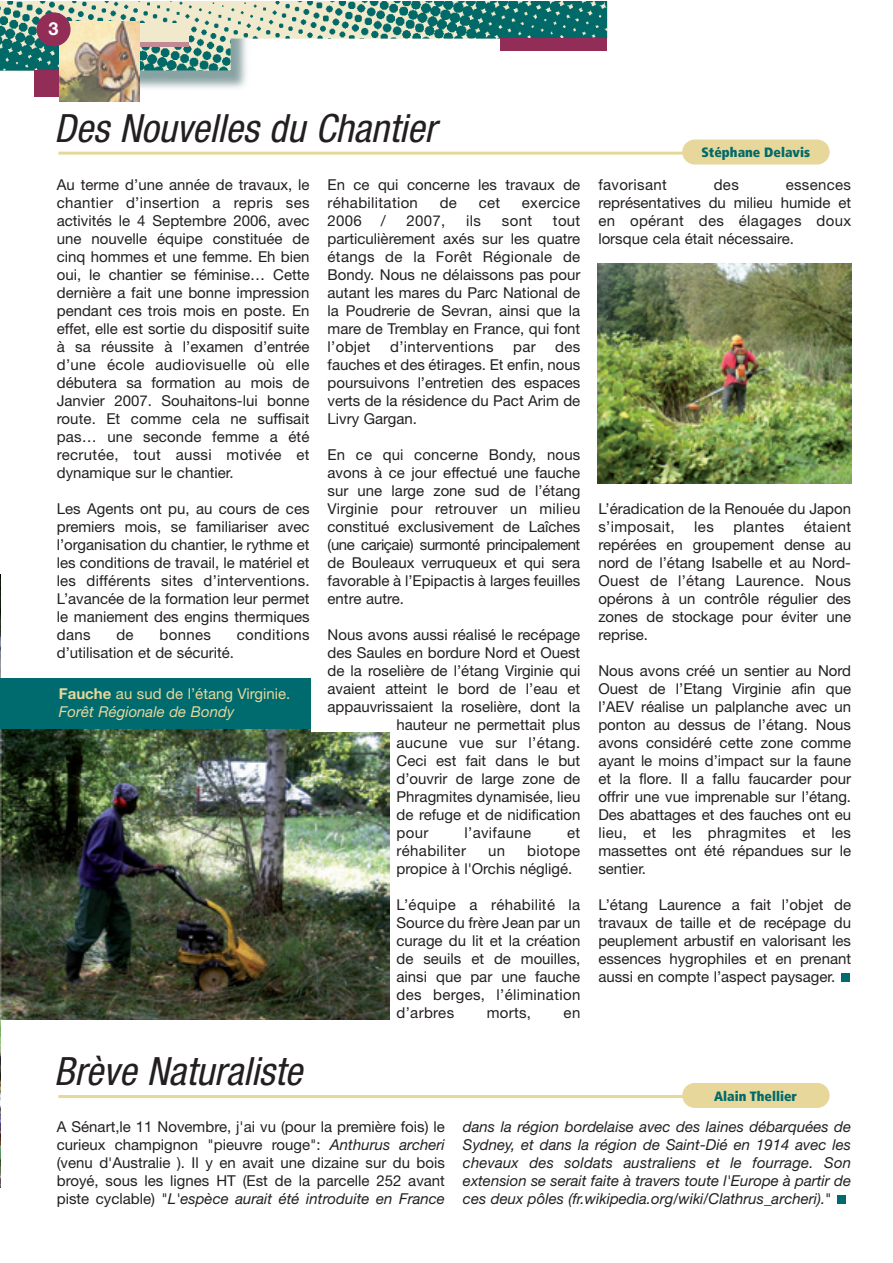
<style>
.page{position:relative;width:893px;height:1263px;background:#fff}
.page>*{position:absolute;margin:0;border:0;box-sizing:border-box;transform-origin:0 0}
.t1{font:italic condensed 39px "Helvetica Neue";color:#231f20}
.t2{font:700 18px "Helvetica Neue";color:#fff}
.t3{font:15px/18px "Helvetica Neue";color:#231f20;text-align:justify}
.t4{font:italic 15px/18px "Helvetica Neue";color:#231f20;text-align:justify}
.t5{font:15px "Helvetica Neue";letter-spacing:.02em;color:#231f20}
.t6{font:15px/18px "Helvetica Neue";color:#e7d79b}
.t7{font:900 condensed 13.5px "Frutiger";color:#016a69}
.s1{font-weight:700}
.s2{font-style:italic}
.s3{font-style:normal}
</style>
<div class="page">
<img style="left:59px;top:71px;width:188px;height:31px">
<img style="left:0;top:1px;width:607px;height:70px">
<div style="left:140px;top:23px;width:49px;height:24px;background:#f1e9cb"></div>
<div style="left:140px;top:42px;width:49px;height:5px;background:#be8b96"></div>
<div style="left:501px;top:39px;width:106px;height:12px;background:#912d57"></div>
<div style="left:35px;top:71px;width:24px;height:26px;background:#912d57"></div>
<img style="left:60px;top:22px;width:80px;height:79px">
<div style="left:37px;top:12px;width:34px;height:34px;background:#912d57;border-radius:50%"></div>
<div style="left:841px;top:974px;width:9px;height:8px;background:#006b6e"></div>
<div style="left:838px;top:1195px;width:8px;height:8px;background:#006b6e"></div>
<hr style="left:58px;top:152px;width:632px;height:3px;background:#e7d79b">
<div style="left:682px;top:140px;width:148px;height:25px;background:#e7d79b;border-radius:12px"></div>
<hr style="left:58px;top:1095px;width:632px;height:3px;background:#e7d79b">
<div style="left:682px;top:1083px;width:148px;height:25px;background:#e7d79b;border-radius:12px"></div>
<img style="left:0;top:574px;width:1px;height:104px">
<img style="left:0;top:1020px;width:1px;height:167px">
<img style="left:598px;top:264px;width:254px;height:219px">
<img style="left:0;top:733px;width:389px;height:287px">
<div style="left:0;top:678px;width:310px;height:99px;background:#006b6e"></div>
<img style="left:0;top:730px;width:310px;height:47px">
<p class="t2" style="left:49px;top:23px;width:12px">3</p>
<h1 class="t1" style="left:54px;top:114px;width:391px">Des Nouvelles du Chantier</h1>
<p class="t3" style="left:57px;top:177px;width:254px">Au terme d’une année de travaux, le chantier d’insertion a repris ses activités le 4 Septembre 2006, avec une nouvelle équipe constituée de cinq hommes et une femme. Eh bien oui, le chantier se féminise… Cette dernière a fait une bonne impression pendant ces trois mois en poste. En effet, elle est sortie du dispositif suite à sa réussite à l’examen d’entrée d’une école audiovisuelle où elle débutera sa formation au mois de Janvier 2007. Souhaitons-lui bonne route. Et comme cela ne suffisait pas… une seconde femme a été recrutée, tout aussi motivée et dynamique sur le chantier.</p>
<p class="t3" style="left:57px;top:501px;width:254px">Les Agents ont pu, au cours de ces premiers mois, se familiariser avec l’organisation du chantier, le rythme et les conditions de travail, le matériel et les différents sites d’interventions.<br>L’avancée de la formation leur permet le maniement des engins thermiques dans</p>
<p class="t3" style="left:116px;top:627px;width:19px">de</p>
<p class="t3" style="left:160px;top:627px;width:53px">bonnes</p>
<p class="t5" style="left:237px;top:629px;width:74px">conditions</p>
<p class="t3" style="left:57px;top:645px;width:179px">d’utilisation et de sécurité.</p>
<p class="t6" style="left:59px;top:686px;width:233px"><span class="s1">Fauche</span> au sud de l’étang Virginie.<br><span class="s2">Forêt Régionale de Bondy</span></p>
<h1 class="t1" style="left:54px;top:1057px;width:257px">Brève Naturaliste</h1>
<p class="t3" style="left:328px;top:177px;width:254px">En ce qui concerne les travaux de réhabilitation</p>
<p class="t3" style="left:440px;top:195px;width:19px">de</p>
<p class="t3" style="left:479px;top:195px;width:23px">cet</p>
<p class="t5" style="left:522px;top:197px;width:60px">exercice</p>
<p class="t3" style="left:328px;top:213px;width:36px">2006</p>
<p class="t3" style="left:381px;top:213px;width:6px">/</p>
<p class="t3" style="left:407px;top:213px;width:40px">2007,</p>
<p class="t3" style="left:466px;top:213px;width:16px">ils</p>
<p class="t3" style="left:502px;top:213px;width:32px">sont</p>
<p class="t3" style="left:328px;top:213px;width:254px;text-indent:225px">tout particulièrement axés sur les quatre étangs de la Forêt Régionale de Bondy. Nous ne délaissons pas pour autant les mares du Parc National de la Poudrerie de Sevran, ainsi que la mare de Tremblay en France, qui font l’objet</p>
<p class="t3" style="left:328px;top:339px;width:254px;text-indent:228px">des fauches et des étirages. Et enfin, nous poursuivons l’entretien des espaces verts de la résidence du Pact Arim de Livry Gargan.</p>
<p class="t3" style="left:328px;top:447px;width:254px">En ce qui concerne Bondy, nous avons à ce jour effectué une fauche sur une large zone sud de l’étang Virginie pour retrouver un milieu constitué exclusivement de Laîches (une cariçaie) surmonté principalement de Bouleaux verruqueux et qui sera favorable à l’Epipactis à larges feuilles entre autre.</p>
<p class="t3" style="left:328px;top:627px;width:254px">Nous avons aussi réalisé le recépage</p>
<p class="t3" style="left:328px;top:645px;width:254px">des Saules en bordure Nord et Ouest</p>
<p class="t3" style="left:328px;top:663px;width:254px">de la roselière de l’étang Virginie qui</p>
<p class="t3" style="left:328px;top:681px;width:254px">avaient atteint le bord de l’eau et</p>
<p class="t3" style="left:328px;top:699px;width:254px">appauvrissaient la roselière, dont la</p>
<p class="t3" style="left:397px;top:717px;width:185px">hauteur ne permettait plus</p>
<p class="t5" style="left:397px;top:738px;width:185px">aucune vue sur l’étang.</p>
<p class="t3" style="left:397px;top:753px;width:185px">Ceci est fait dans le but</p>
<p class="t3" style="left:397px;top:771px;width:185px">d’ouvrir de large zone de</p>
<p class="t3" style="left:397px;top:789px;width:185px">Phragmites dynamisée, lieu</p>
<p class="t3" style="left:397px;top:807px;width:185px">de refuge et de nidification</p>
<p class="t3" style="left:397px;top:825px;width:33px">pour</p>
<p class="t5" style="left:464px;top:828px;width:68px">l’avifaune</p>
<p class="t3" style="left:567px;top:825px;width:15px">et</p>
<p class="t5" style="left:397px;top:846px;width:71px">réhabiliter</p>
<p class="t3" style="left:488px;top:843px;width:19px">un</p>
<p class="t5" style="left:390px;top:342px;width:105px">d’interventions</p>
<p class="t3" style="left:513px;top:339px;width:24px">par</p>
<p class="t3" style="left:397px;top:843px;width:185px;text-indent:131px">biotope propice à l'Orchis négligé.</p>
<p class="t3" style="left:397px;top:897px;width:185px">L’équipe a réhabilité la Source du frère Jean par un curage du lit et la création de seuils et de mouilles, ainsi que par une fauche des berges, l’élimination d’arbres</p>
<p class="t3" style="left:487px;top:1005px;width:46px">morts,</p>
<p class="t3" style="left:564px;top:1005px;width:18px">en</p>
<p class="t7" style="left:701px;top:147px;width:110px">Stéphane Delavis</p>
<p class="t5" style="left:598px;top:179px;width:70px">favorisant</p>
<p class="t3" style="left:714px;top:177px;width:27px">des</p>
<p class="t3" style="left:598px;top:177px;width:254px;text-indent:187px">essences représentatives du milieu humide et en opérant des élagages doux lorsque cela était nécessaire.</p>
<p class="t3" style="left:598px;top:501px;width:254px">L’éradication de la Renouée du Japon s’imposait,</p>
<p class="t3" style="left:598px;top:519px;width:254px;text-indent:205px">étaient repérées en groupement dense au nord de l’étang Isabelle et au Nord-Ouest de l’étang Laurence. Nous opérons à un contrôle régulier des zones de stockage pour éviter une reprise.</p>
<p class="t3" style="left:598px;top:663px;width:254px">Nous avons créé un sentier au Nord Ouest de l’Etang Virginie afin que l’AEV réalise un palplanche avec un ponton au dessus de l’étang. Nous avons considéré cette zone comme ayant le moins d’impact sur la faune et la flore. Il a fallu faucarder pour offrir une vue imprenable sur l’étang.<br>Des abattages et des fauches ont eu lieu, et les phragmites et les massettes ont été répandues sur le sentier.</p>
<p class="t3" style="left:598px;top:897px;width:254px">L’étang Laurence a fait l’objet de travaux de taille et de recépage du peuplement arbustif en valorisant les essences hygrophiles et en prenant aussi en compte l’aspect paysager.</p>
<p class="t3" style="left:694px;top:519px;width:21px">les</p>
<p class="t5" style="left:733px;top:521px;width:52px">plantes</p>
<p class="t7" style="left:714px;top:1091px;width:84px">Alain Thellier</p>
<p class="t3" style="left:57px;top:1119px;width:390px">A Sénart,le 11 Novembre, j'ai vu (pour la première fois) le curieux champignon "pieuvre rouge": <span class="s2">Anthurus archeri </span>(venu d'Australie ). Il y en avait une dizaine sur du bois broyé, sous les lignes HT (Est de la parcelle 252 avant piste cyclable) "<span class="s2">L'espèce aurait été introduite en France</span></p>
<p class="t4" style="left:463px;top:1119px;width:390px">dans la région bordelaise avec des laines débarquées de Sydney, et dans la région de Saint-Dié en 1914 avec les chevaux des soldats australiens et le fourrage. Son extension se serait faite à travers toute l'Europe à partir de ces deux pôles (fr.wikipedia.org/wiki/Clathrus_archeri).<span class="s3">"</span></p>
</div>
